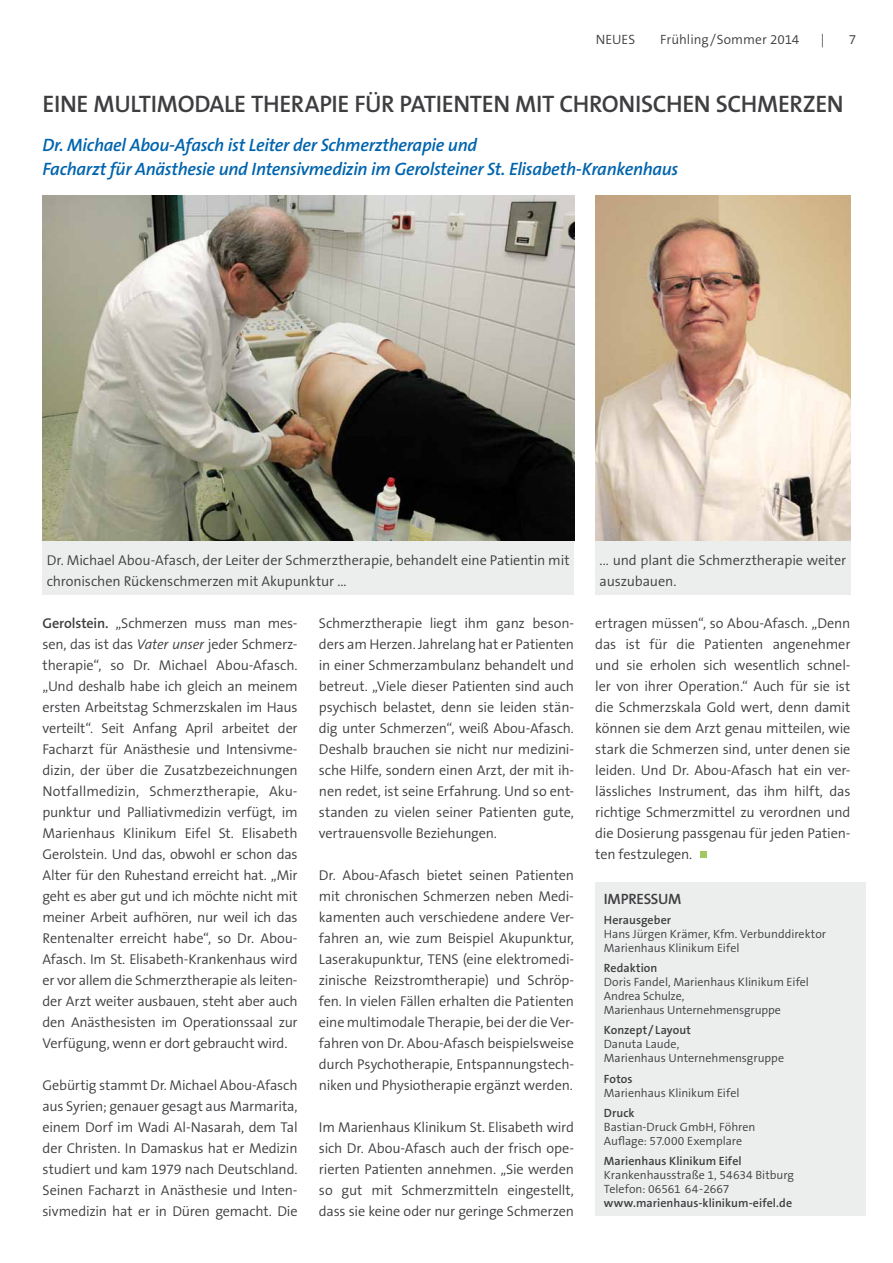
<style>
.page{position:relative;width:893px;height:1263px;background:#fff}
.page>*{position:absolute;margin:0;border:0;box-sizing:border-box;transform-origin:0 0}
.t1{font:600 24px "The Sans B6";letter-spacing:-.015em;color:#3e3d40}
.t2{font:italic 600 18px/24px "The Sans B6";letter-spacing:-.02em;color:#0064ad}
.t3{font:600 15px "The Sans B6";color:#3e3d40}
.t4{font:300 14.25px/21px "The Sans B4";letter-spacing:-.01em;color:#3e3d40;text-align:justify}
.t5{font:300 13.5px "The Sans B4";color:#3e3d40}
.t6{font:300 12px/14px "The Sans B4";letter-spacing:-.005em;color:#3e3d40}
.t7{font:600 12px "The Sans B6";letter-spacing:.005em;color:#3e3d40}
.s1{font-family:"The Sans B6";font-weight:600}
.s2{font-style:italic}
</style>
<div class="page">
<div style="left:595px;top:540px;width:255px;height:54px;background:#eceded"></div>
<div style="left:43px;top:540px;width:531px;height:54px;background:#eceded"></div>
<img style="left:43px;top:196px;width:531px;height:344px">
<img style="left:595px;top:196px;width:255px;height:344px">
<svg style="left:700px;top:851px;width:6px;height:6px"></svg>
<div style="left:595px;top:882px;width:270px;height:333px;background:#eceded"></div>
<p class="t5" style="left:596px;top:32px;width:41px">NEUES</p>
<p class="t5" style="left:660px;top:32px;width:141px">Frühling / Sommer 2014</p>
<p class="t5" style="left:821px;top:32px;width:5px">|</p>
<p class="t5" style="left:849px;top:32px;width:9px">7</p>
<h1 class="t1" style="left:43px;top:91px;width:799px">Ein e multimodale Therapie für Patienten mit chron ischen Schmerzen</h1>
<p class="t2" style="left:43px;top:133px;width:637px">Dr. Michael Abou-Afasch ist Leiter der Schmerztherapie und<br>Facharzt für Anästhesie und Intensivmedizin im Gerolsteiner St. Elisabeth-Krankenhaus</p>
<p class="t4" style="left:47px;top:550px;width:524px">Dr. Michael Abou-Afasch, der Leiter der Schmerztherapie, behandelt eine Patientin mit chronischen Rückenschmerzen mit Akupunktur ...</p>
<p class="t4" style="left:43px;top:613px;width:257px"><span class="s1">Gerolstein.</span> „Schmerzen muss man mes&shy;sen, das ist das <span class="s2">Vater unser</span> jeder Schmerz&shy;therapie“, so Dr. Michael Abou-Afasch. „Und deshalb habe ich gleich an meinem ersten Arbeitstag Schmerzskalen im Haus verteilt“. Seit Anfang April arbeitet der Facharzt für Anästhesie und Intensivme&shy;dizin, der über die Zusatzbezeichnungen Notfallmedizin, Schmerztherapie, Aku&shy;punktur und Palliativmedizin verfügt, im Marienhaus Klinikum Eifel St. Elisabeth Gerolstein. Und das, obwohl er schon das Alter für den Ruhestand erreicht hat. „Mir geht es aber gut und ich möchte nicht mit meiner Arbeit aufhören, nur weil ich das Rentenalter erreicht habe“, so Dr. Abou-Afasch. Im St. Elisabeth-Krankenhaus wird er vor allem die Schmerztherapie als leiten&shy;der Arzt weiter ausbauen, steht aber auch den Anästhesisten im Operationssaal zur Verfügung, wenn er dort gebraucht wird.</p>
<p class="t4" style="left:43px;top:1075px;width:257px">Gebürtig stammt Dr. Michael Abou-Afasch aus Syrien; genauer gesagt aus Marmarita, einem Dorf im Wadi Al-Nasarah, dem Tal der Christen. In Damaskus hat er Medizin studiert und kam 1979 nach Deutschland.<br>Seinen Facharzt in Anästhesie und Inten&shy;sivmedizin hat er in Düren gemacht. Die</p>
<p class="t4" style="left:319px;top:613px;width:257px">Schmerztherapie liegt ihm ganz beson&shy;ders am Herzen. Jahrelang hat er Patienten in einer Schmerzambulanz behandelt und betreut. „Viele dieser Patienten sind auch psychisch belastet, denn sie leiden stän&shy;dig unter Schmerzen“, weiß Abou-Afasch.<br>Deshalb brauchen sie nicht nur medizini&shy;sche Hilfe, sondern einen Arzt, der mit ih&shy;nen redet, ist seine Erfahrung. Und so ent&shy;standen zu vielen seiner Patienten gute, vertrauensvolle Beziehungen.</p>
<p class="t4" style="left:319px;top:865px;width:257px">Dr. Abou-Afasch bietet seinen Patienten mit chronischen Schmerzen neben Medi&shy;kamenten auch verschiedene andere Ver&shy;fahren an, wie zum Beispiel Akupunktur, Laserakupunktur, TENS (eine elektromedi&shy;zinische Reizstromtherapie) und Schröp&shy;fen. In vielen Fällen erhalten die Patienten eine multimodale Therapie, bei der die Ver&shy;fahren von Dr. Abou-Afasch beispielsweise durch Psychotherapie, Entspannungstech&shy;niken und Physiotherapie ergänzt werden.</p>
<p class="t4" style="left:319px;top:1117px;width:257px">Im Marienhaus Klinikum St. Elisabeth wird sich Dr. Abou-Afasch auch der frisch ope&shy;rierten Patienten annehmen. „Sie werden so gut mit Schmerzmitteln eingestellt, dass sie keine oder nur geringe Schmerzen</p>
<p class="t4" style="left:600px;top:550px;width:248px">... und plant die Schmerztherapie weiter auszubauen.</p>
<p class="t4" style="left:595px;top:613px;width:257px">ertragen müssen“, so Abou-Afasch. „Denn das ist für die Patienten angenehmer und sie erholen sich wesentlich schnel&shy;ler von ihrer Operation.“ Auch für sie ist die Schmerzskala Gold wert, denn damit können sie dem Arzt genau mitteilen, wie stark die Schmerzen sind, unter denen sie leiden. Und Dr. Abou-Afasch hat ein ver&shy;lässliches Instrument, das ihm hilft, das richtige Schmerzmittel zu verordnen und die Dosierung passgenau für jeden Patien&shy;ten festzulegen.</p>
<p class="t3" style="left:604px;top:890px;width:78px">Impressum</p>
<p class="t7" style="left:604px;top:913px;width:69px">Herausgeber</p>
<p class="t6" style="left:604px;top:927px;width:224px">Hans Jürgen Krämer, Kfm. Verbunddirektor<br>Marienhaus Klinikum Eifel</p>
<p class="t7" style="left:604px;top:962px;width:55px">Redaktion</p>
<p class="t6" style="left:604px;top:975px;width:207px">Doris Fandel, Marienhaus Klinikum Eifel<br>Andrea Schulze,<br>Marienhaus Unternehmensgruppe</p>
<p class="t7" style="left:604px;top:1024px;width:89px">Konzept / Layout</p>
<p class="t6" style="left:604px;top:1038px;width:182px">Danuta Laude,<br>Marienhaus Unternehmensgruppe</p>
<p class="t7" style="left:604px;top:1072px;width:30px">Fotos</p>
<p class="t6" style="left:604px;top:1086px;width:137px">Marienhaus Klinikum Eifel</p>
<p class="t7" style="left:604px;top:1106px;width:32px">Druck</p>
<p class="t6" style="left:604px;top:1120px;width:153px">Bastian-Druck GmbH, Föhren<br>Auflage: 57.000 Exemplare</p>
<p class="t7" style="left:604px;top:1155px;width:139px">Marienhaus Klinikum Eifel</p>
<p class="t6" style="left:604px;top:1168px;width:192px">Krankenhausstraße 1, 54634 Bitburg<br>Telefon: 06561 64-2667</p>
<p class="t7" style="left:604px;top:1196px;width:190px">www.marienhaus-klinikum-eifel.de</p>
</div>
